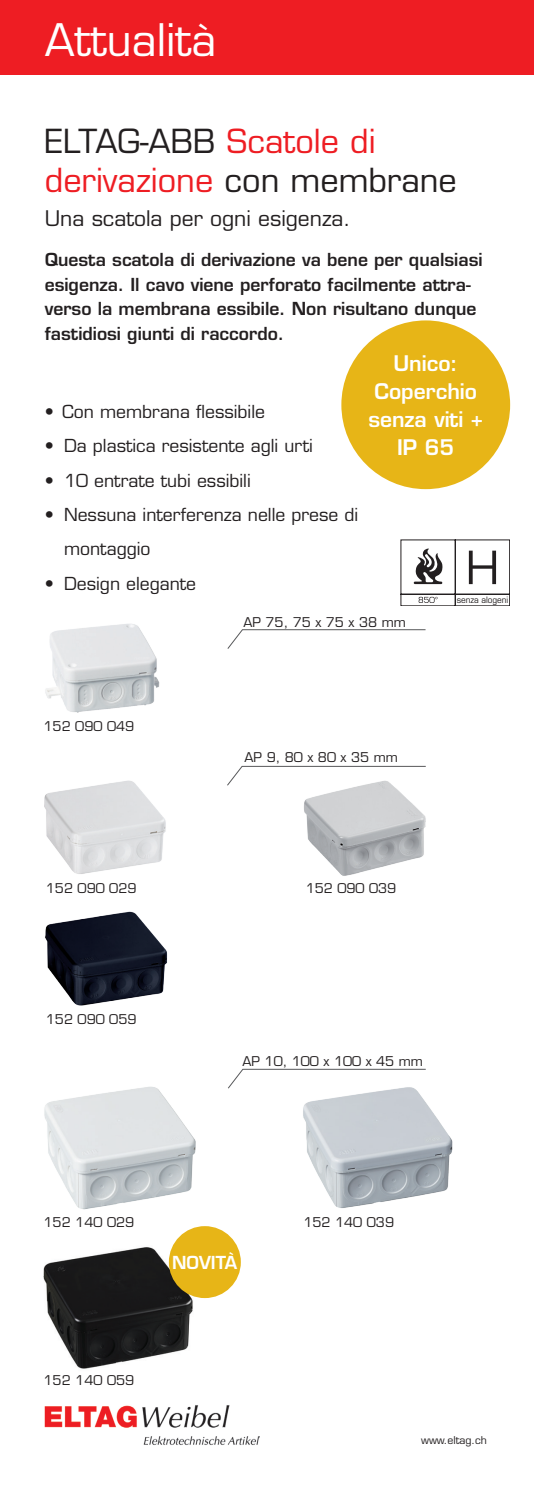
<style>
.page{position:relative;width:534px;height:1486px;background:#fff}
.page>*{position:absolute;margin:0;border:0;box-sizing:border-box;transform-origin:0 0}
.t1{font:43.75px "Eurostile LT Std";color:#fff}
.t2{font:32.38px/38.9px "Eurostile LT Std";color:#231f20}
.t3{font:600 21px/28px "Eurostile LT Std";color:#fff;text-align:center}
.t4{font:21px "Eurostile LT Std";color:#231f20}
.t5{font:600 17.5px/24.5px "Eurostile LT Std";color:#231f20}
.t6{font:17.5px/34.5px "Eurostile LT Std";color:#231f20}
.t7{font:600 17.5px "Eurostile LT Std";color:#fff}
.t8{font:13.12px "Eurostile LT Std";color:#231f20}
.t9{font:13.12px "Eurostile LT Std";letter-spacing:.345em;color:#231f20}
.t10{font:10.5px "Eurostile LT Std";color:#231f20}
.t11{font:8.58px "Eurostile";letter-spacing:-.005em;color:#231f20;scale:.95 1}
.s1{color:#ee1d23}
</style>
<div class="page">
<img style="left:44px;top:1405px;width:216px;height:40px">
<div style="left:0;top:0;width:534px;height:75px;background:#ee1d23"></div>
<div style="left:341px;top:320px;width:169px;height:169px;background:#e7b517;border-radius:50%"></div>
<svg style="left:400px;top:540px;width:110px;height:66px"></svg>
<img style="left:45px;top:780px;width:121px;height:78px">
<img style="left:303px;top:765px;width:123px;height:111px">
<img style="left:44px;top:1068px;width:225px;height:160px">
<img style="left:303px;top:1089px;width:150px;height:119px">
<img style="left:45px;top:858px;width:123px;height:148px">
<img style="left:45px;top:624px;width:115px;height:89px">
<svg style="left:227px;top:766px;width:199px;height:20px"></svg>
<svg style="left:227px;top:629px;width:199px;height:20px"></svg>
<svg style="left:227px;top:1069px;width:199px;height:20px"></svg>
<img style="left:44px;top:1244px;width:150px;height:125px">
<div style="left:169px;top:1226px;width:72px;height:72px;background:#e7b517;border-radius:50%"></div>
<h1 class="t1" style="left:45px;top:14px;width:173px">Attualità</h1>
<h2 class="t2" style="left:45px;top:122px;width:413px">ELTAG-ABB <span class="s1">Scatole di derivazione</span> con membrane</h2>
<p class="t4" style="left:45px;top:205px;width:307px">Una scatola per ogni esigenza.</p>
<p class="t5" style="left:45px;top:247px;width:439px">Questa scatola di derivazione va bene per qualsiasi esigenza. Il cavo viene perforato facilmente attra&shy;verso la membrana essibile. Non risultano dunque fastidiosi giunti di raccordo.</p>
<p class="t6" style="left:45px;top:394px;width:222px">• Con membrana flessibile</p>
<p class="t6" style="left:45px;top:428px;width:269px">• Da plastica resistente agli urti</p>
<p class="t6" style="left:45px;top:463px;width:207px">• 10 entrate tubi essibili</p>
<p class="t6" style="left:64px;top:497px;width:295px;text-indent:-19px">• Nessuna interferenza nelle prese di montaggio</p>
<p class="t6" style="left:45px;top:566px;width:153px">• Design elegante</p>
<p class="t3" style="left:368px;top:349px;width:116px">Unico:<br>Coperchio senza viti +<br>IP 65</p>
<p class="t11" style="left:456px;top:595px;width:56px">senza alogeni</p>
<p class="t8" style="left:44px;top:718px;width:92px">152 090 049</p>
<p class="t8" style="left:243px;top:614px;width:164px">AP 75, 75 x 75 x 38 mm</p>
<p class="t9" style="left:244px;top:749px;width:155px">AP9,80x80x35mm</p>
<p class="t8" style="left:46px;top:880px;width:92px">152 090 029</p>
<p class="t8" style="left:306px;top:880px;width:92px">152 090 039</p>
<p class="t8" style="left:46px;top:1011px;width:92px">152 090 059</p>
<p class="t8" style="left:242px;top:1053px;width:182px">AP 10, 100 x 100 x 45 mm</p>
<p class="t8" style="left:44px;top:1214px;width:92px">152 140 029</p>
<p class="t8" style="left:303px;top:1214px;width:92px">152 140 039</p>
<p class="t7" style="left:172px;top:1252px;width:67px">NOVITÀ</p>
<p class="t8" style="left:44px;top:1372px;width:92px">152 140 059</p>
<p class="t10" style="left:421px;top:1434px;width:67px">www.eltag.ch</p>
</div>
